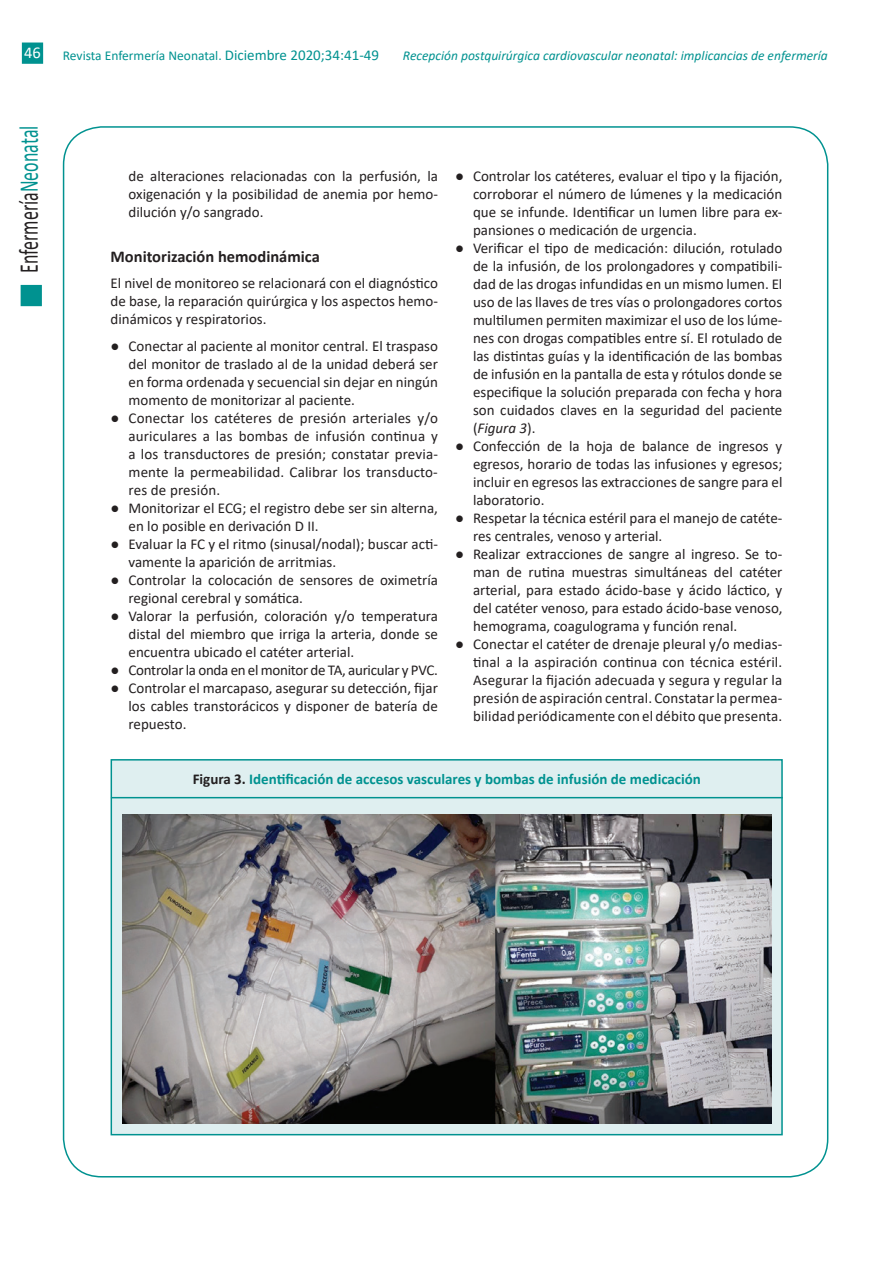
<style>
.page{position:relative;width:893px;height:1263px;background:#fff}
.page>*{position:absolute;margin:0;border:0;box-sizing:border-box;transform-origin:0 0}
.t1{font:27.15px "Calibri";color:#231f20;scale:.66 1}
.t2{font:700 16.5px "Calibri";color:#231f20}
.t3{font:16.5px "Calibri";color:#fff}
.t4{font:15px/18px "Calibri";color:#231f20;text-align:justify}
.t5{font:700 15px "Calibri";color:#009290}
.t6{font:15px "Calibri";letter-spacing:-.02em;color:#231f20}
.t7{font:italic 13.5px "Calibri";color:#009290}
.t8{font:13.5px "Calibri";color:#009290}
.s1{font-size:15px}
.s2{color:#009290}
.s3{font-style:italic}
.s4{color:#231f20}
</style>
<div class="page">
<div style="left:21px;top:285px;width:21px;height:21px;background:#009290"></div>
<div style="left:22px;top:43px;width:21px;height:21px;background:#009290"></div>
<div style="left:111px;top:759px;width:672px;height:376px;background:#dfeff0;border:2px solid #009290"></div>
<hr style="left:111px;top:797px;width:672px;height:1px;background:#009290">
<img style="left:123px;top:814px;width:649px;height:310px">
<p class="t3" style="left:24px;top:41px;width:18px">46</p>
<p class="t8" style="left:63px;top:46px;width:318px">Revista Enfermería Neonatal. <span class="s1">Diciembre 2020;34:41-49</span></p>
<p class="t7" style="left:403px;top:46px;width:426px">Recepción postquirúrgica cardiovascular neonatal: implicancias de enfermería</p>
<h1 class="t1" style="left:10px;top:273px;width:225px;rotate:-90deg">Enfermería<span class="s2">Neonatal</span></h1>
<p class="t4" style="left:129px;top:167px;width:311px">de alteraciones relacionadas con la perfusión, la oxigenación y la posibilidad de anemia por hemo&shy;dilución y/o sangrado.</p>
<p class="t2" style="left:111px;top:245px;width:211px">Monitorización hemodinámica</p>
<p class="t4" style="left:111px;top:274px;width:329px">El nivel de monitoreo se relacionará con el diagnóstico de base, la reparación quirúrgica y los aspectos hemo&shy;dinámicos y respiratorios.</p>
<p class="t4" style="left:129px;top:336px;width:311px;text-indent:-18px">● Conectar al paciente al monitor central. El traspaso del monitor de traslado al de la unidad deberá ser en forma ordenada y secuencial sin dejar en ningún momento de monitorizar al paciente.</p>
<p class="t4" style="left:129px;top:408px;width:311px;text-indent:-18px">● Conectar los catéteres de presión arteriales y/o auriculares a las bombas de infusión continua y a los transductores de presión; constatar previa&shy;mente la permeabilidad. Calibrar los transducto&shy;res de presión.</p>
<p class="t4" style="left:129px;top:498px;width:311px;text-indent:-18px">● Monitorizar el ECG; el registro debe ser sin alterna, en lo posible en derivación D II.</p>
<p class="t4" style="left:129px;top:534px;width:311px;text-indent:-18px">● Evaluar la FC y el ritmo (sinusal/nodal); buscar acti&shy;vamente la aparición de arritmias.</p>
<p class="t4" style="left:129px;top:570px;width:311px;text-indent:-18px">● Controlar la colocación de sensores de oximetría regional cerebral y somática.</p>
<p class="t4" style="left:129px;top:606px;width:311px;text-indent:-18px">● Valorar la perfusión, coloración y/o temperatura distal del miembro que irriga la arteria, donde se encuentra ubicado el catéter arterial.</p>
<p class="t6" style="left:111px;top:659px;width:329px">● Controlar la onda en el monitor de TA, auricular y PVC.</p>
<p class="t4" style="left:129px;top:678px;width:311px;text-indent:-18px">● Controlar el marcapaso, asegurar su detección, fijar los cables transtorácicos y disponer de batería de repuesto.</p>
<p class="t4" style="left:473px;top:167px;width:311px;text-indent:-18px">● Controlar los catéteres, evaluar el tipo y la fijación, corroborar el número de lúmenes y la medicación que se infunde. Identificar un lumen libre para ex&shy;pansiones o medicación de urgencia.</p>
<p class="t4" style="left:473px;top:239px;width:311px;text-indent:-18px">● Verificar el tipo de medicación: dilución, rotulado de la infusión, de los prolongadores y compatibili&shy;dad de las drogas infundidas en un mismo lumen. El uso de las llaves de tres vías o prolongadores cortos multilumen permiten maximizar el uso de los lúme&shy;nes con drogas compatibles entre sí. El rotulado de las distintas guías y la identificación de las bombas de infusión en la pantalla de esta y rótulos donde se especifique la solución preparada con fecha y hora son cuidados claves en la seguridad del paciente (<span class="s3">Figura 3</span>).</p>
<p class="t4" style="left:473px;top:437px;width:311px;text-indent:-18px">● Confección de la hoja de balance de ingresos y egresos, horario de todas las infusiones y egresos; incluir en egresos las extracciones de sangre para el laboratorio.</p>
<p class="t4" style="left:473px;top:509px;width:311px;text-indent:-18px">● Respetar la técnica estéril para el manejo de catéte&shy;res centrales, venoso y arterial.</p>
<p class="t4" style="left:473px;top:545px;width:311px;text-indent:-18px">● Realizar extracciones de sangre al ingreso. Se to&shy;man de rutina muestras simultáneas del catéter arterial, para estado ácido-base y ácido láctico, y del catéter venoso, para estado ácido-base venoso, hemograma, coagulograma y función renal.</p>
<p class="t4" style="left:473px;top:635px;width:311px;text-indent:-18px">● Conectar el catéter de drenaje pleural y/o medias&shy;tinal a la aspiración continua con técnica estéril.<br>Asegurar la fijación adecuada y segura y regular la presión de aspiración central. Constatar la permea&shy;bilidad periódicamente con el débito que presenta.</p>
<p class="t5" style="left:193px;top:768px;width:510px"><span class="s4">Figura 3.</span> Identificación de accesos vasculares y bombas de infusión de medicación</p>
</div>
